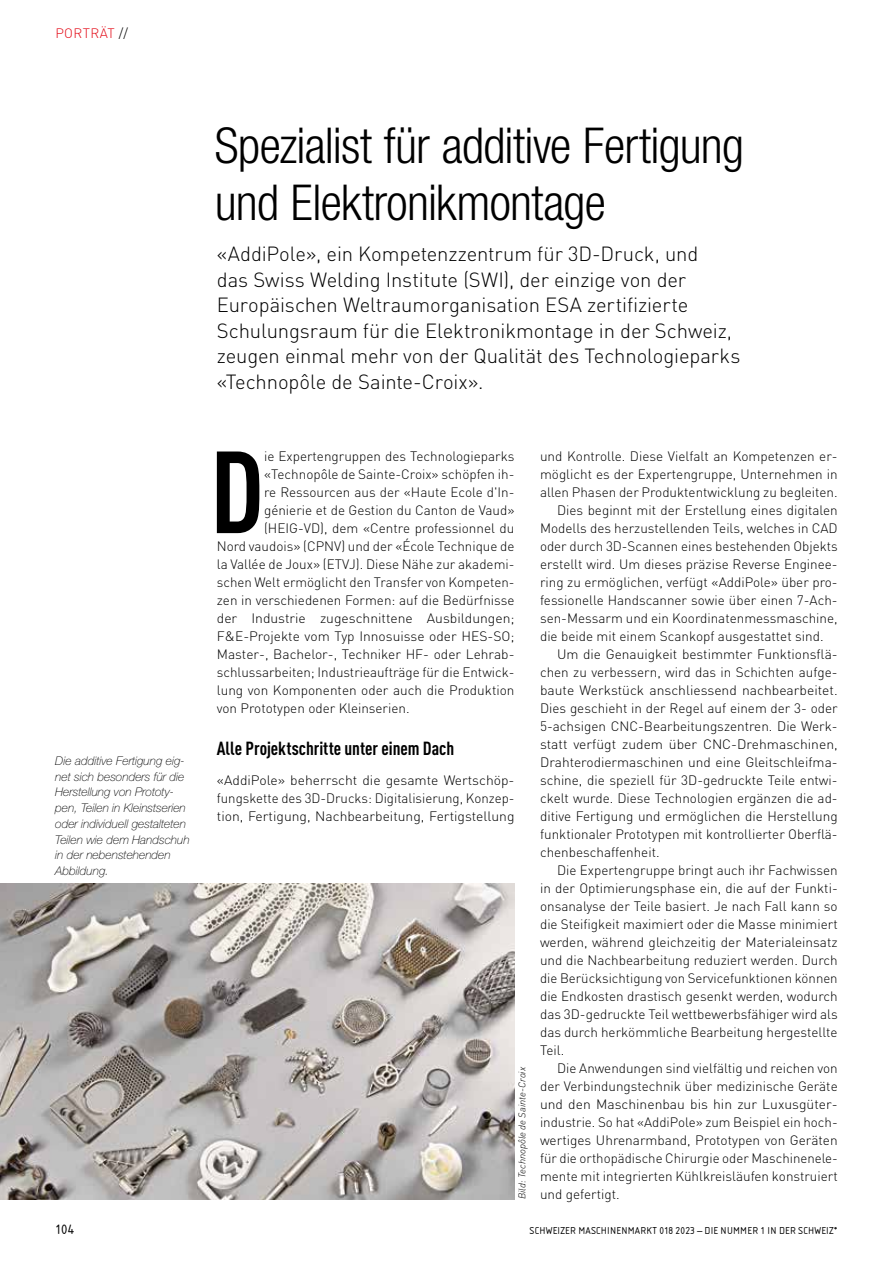
<style>
.page{position:relative;width:893px;height:1263px;background:#fff}
.page>*{position:absolute;margin:0;border:0;box-sizing:border-box;transform-origin:0 0}
.t1{font:700 condensed 114.6px "DIN Pro";color:#000}
.t2{font:300 condensed 49.5px/57px "Helvetica Neue LT Std";letter-spacing:-.015em;color:#000}
.t3{font:300 20.25px/25.5px "DIN Pro";letter-spacing:-.005em;color:#000}
.t4{font:700 condensed 18.75px "DIN Pro";color:#000}
.t5{font:14.25px "Isonorm Pro";color:#000}
.t6{font:300 13.5px/18px "DIN Pro";color:#000;text-align:justify}
.t7{font:300 13.5px "DIN Pro";letter-spacing:.03em;color:#e30613}
.t8{font:italic 100 12px/15.8px "Helvetica Neue LT Std";color:#000}
.t9{font:10.5px "Isonorm Pro";letter-spacing:.02em;color:#000}
.t10{font:italic 300 9.75px "DIN Pro";color:#000}
.s1{color:#000}
</style>
<div class="page">
<img style="left:0;top:883px;width:514px;height:316px">
<p class="t7" style="left:55px;top:24px;width:74px">PORTRÄT <span class="s1">//</span></p>
<p class="t8" style="left:55px;top:753px;width:136px">Die additive Fertigung eig&shy;net sich besonders für die<br>Herstellung von Prototy&shy;pen, Teilen in Kleinstserien oder individuell gestalteten<br>Teilen wie dem Handschuh in der nebenstehenden<br>Abbildung.</p>
<h2 class="t2" style="left:215px;top:117px;width:531px">Spezialist für additive Fertigung und Elektronikmontage</h2>
<p class="t3" style="left:217px;top:240px;width:525px">«AddiPole», ein Kompetenzzentrum für 3D-Druck, und<br>das Swiss Welding Institute (SWI), der einzige von der Europäischen Weltraumorganisation ESA zertifizierte Schulungsraum für die Elektronikmontage in der Schweiz, zeugen einmal mehr von der Qualität des Technologieparks «Technopôle de Sainte-Croix».</p>
<h1 class="t1" style="left:210px;top:406px;width:56px">D</h1>
<p class="t6" style="left:264px;top:447px;width:252px">ie Expertengruppen des Technologieparks</p>
<p class="t6" style="left:264px;top:465px;width:252px">«Technopôle de Sainte-Croix» schöpfen ih-</p>
<p class="t6" style="left:264px;top:483px;width:252px">re Ressourcen aus der «Haute Ecole d'In-</p>
<p class="t6" style="left:264px;top:501px;width:252px">génierie et de Gestion du Canton de Vaud»</p>
<p class="t6" style="left:264px;top:519px;width:252px">(HEIG-VD), dem «Centre professionnel du</p>
<p class="t6" style="left:217px;top:537px;width:299px">Nord vaudois» (CPNV) und der «École Technique de</p>
<p class="t6" style="left:217px;top:555px;width:299px">la Vallée de Joux» (ETVJ). Diese Nähe zur akademi-</p>
<p class="t6" style="left:217px;top:573px;width:299px">schen Welt ermöglicht den Transfer von Kompeten-</p>
<p class="t6" style="left:217px;top:591px;width:299px">zen in verschiedenen Formen: auf die Bedürfnisse</p>
<p class="t6" style="left:217px;top:609px;width:299px">der Industrie zugeschnittene Ausbildungen;</p>
<p class="t6" style="left:217px;top:627px;width:299px">F&amp;E-Projekte vom Typ Innosuisse oder HES-SO;</p>
<p class="t6" style="left:217px;top:645px;width:299px">Master-, Bachelor-, Techniker HF- oder Lehrab-</p>
<p class="t6" style="left:217px;top:663px;width:299px">schlussarbeiten; Industrieaufträge für die Entwick-</p>
<p class="t6" style="left:217px;top:681px;width:299px">lung von Komponenten oder auch die Produktion</p>
<p class="t6" style="left:217px;top:699px;width:194px">von Prototypen oder Kleinserien.</p>
<h3 class="t4" style="left:217px;top:734px;width:239px">Alle Projektschritte unter einem Dach</h3>
<p class="t6" style="left:217px;top:771px;width:299px">«AddiPole» beherrscht die gesamte Wertschöp&shy;fungskette des 3D-Drucks: Digitalisierung, Konzep&shy;tion, Fertigung, Nachbearbeitung, Fertigstellung</p>
<p class="t10" style="left:516px;top:1199px;width:134px;rotate:-90deg">Bild: Technopôle de Sainte-Croix</p>
<p class="t6" style="left:540px;top:447px;width:299px">und Kontrolle. Diese Vielfalt an Kompetenzen er-</p>
<p class="t6" style="left:540px;top:465px;width:299px">möglicht es der Expertengruppe, Unternehmen in</p>
<p class="t6" style="left:540px;top:483px;width:299px">allen Phasen der Produktentwicklung zu begleiten.</p>
<p class="t6" style="left:557px;top:501px;width:282px">Dies beginnt mit der Erstellung eines digitalen</p>
<p class="t6" style="left:540px;top:519px;width:299px">Modells des herzustellenden Teils, welches in CAD</p>
<p class="t6" style="left:540px;top:537px;width:299px">oder durch 3D-Scannen eines bestehenden Objekts</p>
<p class="t6" style="left:540px;top:555px;width:299px">erstellt wird. Um dieses präzise Reverse Enginee-</p>
<p class="t6" style="left:540px;top:573px;width:299px">ring zu ermöglichen, verfügt «AddiPole» über pro-</p>
<p class="t6" style="left:540px;top:591px;width:299px">fessionelle Handscanner sowie über einen 7-Ach-</p>
<p class="t6" style="left:540px;top:609px;width:299px">sen-Messarm und ein Koordinatenmessmaschine,</p>
<p class="t6" style="left:540px;top:627px;width:285px">die beide mit einem Scankopf ausgestattet sind.</p>
<p class="t6" style="left:557px;top:645px;width:282px">Um die Genauigkeit bestimmter Funktionsflä-</p>
<p class="t6" style="left:540px;top:663px;width:299px">chen zu verbessern, wird das in Schichten aufge-</p>
<p class="t6" style="left:540px;top:681px;width:299px">baute Werkstück anschliessend nachbearbeitet.</p>
<p class="t6" style="left:540px;top:699px;width:299px">Dies geschieht in der Regel auf einem der 3- oder</p>
<p class="t6" style="left:540px;top:717px;width:299px">5-achsigen CNC-Bearbeitungszentren. Die Werk-</p>
<p class="t6" style="left:540px;top:735px;width:299px">statt verfügt zudem über CNC-Drehmaschinen,</p>
<p class="t6" style="left:540px;top:753px;width:299px">Drahterodiermaschinen und eine Gleitschleifma-</p>
<p class="t6" style="left:540px;top:771px;width:299px">schine, die speziell für 3D-gedruckte Teile entwi-</p>
<p class="t6" style="left:540px;top:789px;width:299px">ckelt wurde. Diese Technologien ergänzen die ad-</p>
<p class="t6" style="left:540px;top:807px;width:299px">ditive Fertigung und ermöglichen die Herstellung</p>
<p class="t6" style="left:540px;top:825px;width:299px">funktionaler Prototypen mit kontrollierter Oberflä-</p>
<p class="t6" style="left:540px;top:843px;width:121px">chenbeschaffenheit.</p>
<p class="t6" style="left:557px;top:861px;width:282px">Die Expertengruppe bringt auch ihr Fachwissen</p>
<p class="t6" style="left:540px;top:879px;width:299px">in der Optimierungsphase ein, die auf der Funkti-</p>
<p class="t6" style="left:540px;top:897px;width:299px">onsanalyse der Teile basiert. Je nach Fall kann so</p>
<p class="t6" style="left:540px;top:915px;width:299px">die Steifigkeit maximiert oder die Masse minimiert</p>
<p class="t6" style="left:540px;top:933px;width:299px">werden, während gleichzeitig der Materialeinsatz</p>
<p class="t6" style="left:540px;top:951px;width:299px">und die Nachbearbeitung reduziert werden. Durch</p>
<p class="t6" style="left:540px;top:969px;width:299px">die Berücksichtigung von Servicefunktionen können</p>
<p class="t6" style="left:540px;top:987px;width:299px">die Endkosten drastisch gesenkt werden, wodurch</p>
<p class="t6" style="left:540px;top:1005px;width:299px">das 3D-gedruckte Teil wettbewerbsfähiger wird als</p>
<p class="t6" style="left:540px;top:1023px;width:299px">das durch herkömmliche Bearbeitung hergestellte</p>
<p class="t6" style="left:540px;top:1041px;width:26px">Teil.</p>
<p class="t6" style="left:557px;top:1059px;width:282px">Die Anwendungen sind vielfältig und reichen von</p>
<p class="t6" style="left:540px;top:1077px;width:299px">der Verbindungstechnik über medizinische Geräte</p>
<p class="t6" style="left:540px;top:1095px;width:297px">und den Maschinenbau bis hin zur Luxusgüter-</p>
<p class="t6" style="left:540px;top:1113px;width:299px">industrie. So hat «AddiPole» zum Beispiel ein hoch-</p>
<p class="t6" style="left:540px;top:1131px;width:299px">wertiges Uhrenarmband, Prototypen von Geräten</p>
<p class="t6" style="left:540px;top:1149px;width:299px">für die orthopädische Chirurgie oder Maschinenele-</p>
<p class="t6" style="left:540px;top:1167px;width:299px">mente mit integrierten Kühlkreisläufen konstruiert</p>
<p class="t6" style="left:540px;top:1185px;width:81px">und gefertigt.</p>
<p class="t5" style="left:55px;top:1221px;width:21px">104</p>
<p class="t9" style="left:530px;top:1225px;width:310px">SCHWEIZER MASCHINENMARKT 018 2023 – DIE NUMMER 1 IN DER SCHWEIZ*</p>
</div>
